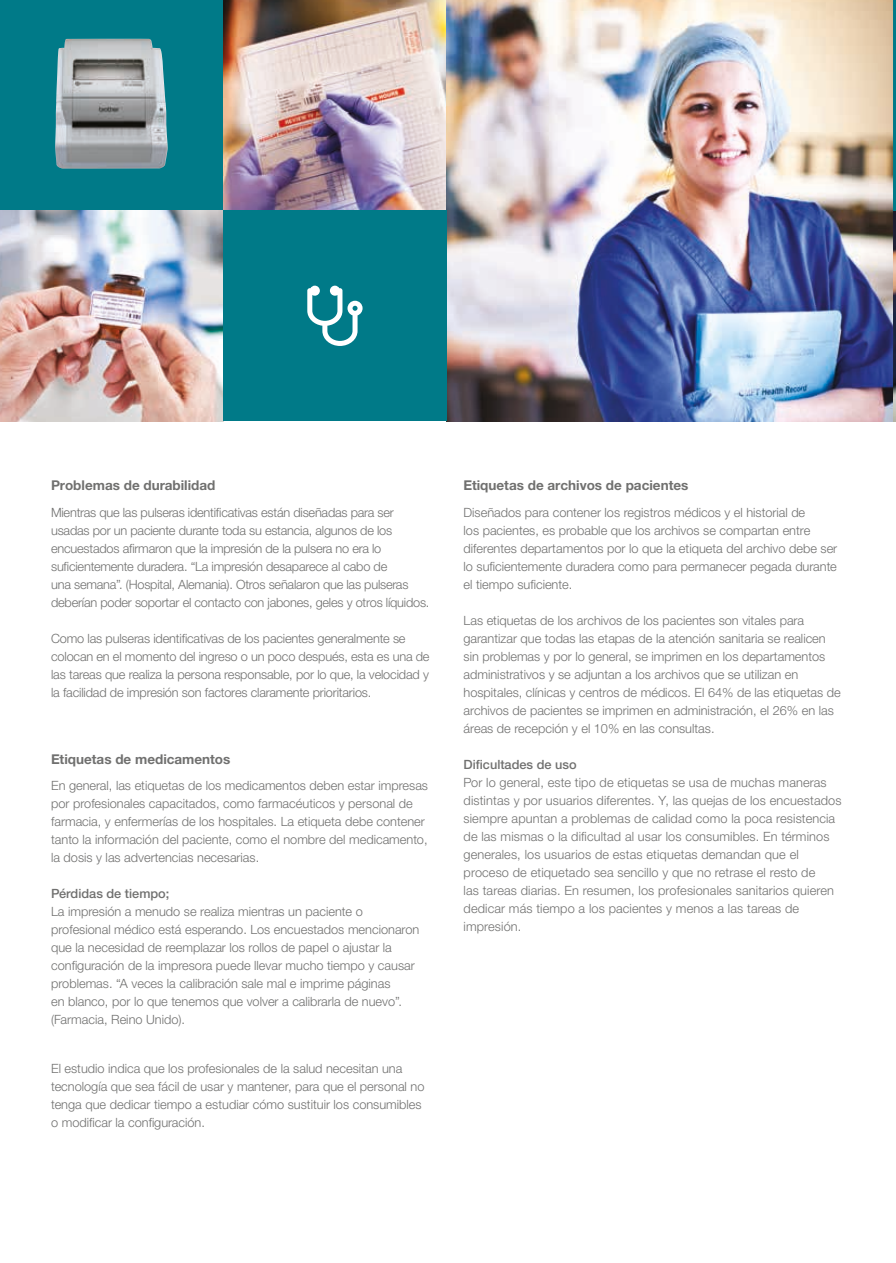
<style>
.page{position:relative;width:896px;height:1263px;background:#fff}
.page>*{position:absolute;margin:0;border:0;box-sizing:border-box;transform-origin:0 0}
.t1{font:700 13.5px "Helvetica Neue LTW1 G";color:#70706f}
.t2{font:300 12.75px/18px "Helvetica Neue LTW1 G";color:#70706f}
.t3{font:500 12.75px "Helvetica Neue LTW1 G";color:#70706f}
</style>
<div class="page">
<img style="left:223px;top:0;width:224px;height:211px">
<img style="left:447px;top:0;width:446px;height:421px">
<div style="left:0;top:0;width:223px;height:211px;background:#007a88"></div>
<img style="left:55px;top:39px;width:113px;height:130px">
<img style="left:0;top:211px;width:223px;height:210px">
<img style="left:893px;top:211px;width:3px;height:210px">
<hr style="left:893px;top:0;width:3px;height:211px;background:#007a88">
<div style="left:223px;top:211px;width:224px;height:210px;background:#007a88"></div>
<svg style="left:307px;top:286px;width:56px;height:60px"></svg>
<p class="t1" style="left:51px;top:477px;width:166px">Problemas de durabilidad</p>
<p class="t2" style="left:51px;top:503px;width:380px">Mientras que las pulseras identificativas están diseñadas para ser usadas por un paciente durante toda su estancia, algunos de los encuestados afirmaron que la impresión de la pulsera no era lo suficientemente duradera. “La impresión desaparece al cabo de<br>una semana”. (Hospital, Alemania). Otros señalaron que las pulseras deberían poder soportar el contacto con jabones, geles y otros líquidos.</p>
<p class="t2" style="left:51px;top:629px;width:380px">Como las pulseras identificativas de los pacientes generalmente se colocan en el momento del ingreso o un poco después, esta es una de las tareas que realiza la persona responsable, por lo que, la velocidad y la facilidad de impresión son factores claramente prioritarios.</p>
<p class="t1" style="left:51px;top:751px;width:181px">Etiquetas de medicamentos</p>
<p class="t2" style="left:51px;top:777px;width:378px">En general, las etiquetas de los medicamentos deben estar impresas por profesionales capacitados, como farmacéuticos y personal de farmacia, y enfermerías de los hospitales. La etiqueta debe contener tanto la información del paciente, como el nombre del medicamento, la dosis y las advertencias necesarias.</p>
<p class="t3" style="left:51px;top:886px;width:120px">Pérdidas de tiempo;</p>
<p class="t2" style="left:51px;top:903px;width:370px">La impresión a menudo se realiza mientras un paciente o profesional médico está esperando. Los encuestados mencionaron que la necesidad de reemplazar los rollos de papel o ajustar la configuración de la impresora puede llevar mucho tiempo y causar problemas. “A veces la calibración sale mal e imprime páginas<br>en blanco, por lo que tenemos que volver a calibrarla de nuevo”. (Farmacia, Reino Unido).</p>
<p class="t2" style="left:51px;top:1059px;width:375px">El estudio indica que los profesionales de la salud necesitan una tecnología que sea fácil de usar y mantener, para que el personal no tenga que dedicar tiempo a estudiar cómo sustituir los consumibles o modificar la configuración.</p>
<p class="t1" style="left:464px;top:477px;width:226px">Etiquetas de archivos de pacientes</p>
<p class="t2" style="left:464px;top:503px;width:375px">Diseñados para contener los registros médicos y el historial de<br>los pacientes, es probable que los archivos se compartan entre diferentes departamentos por lo que la etiqueta del archivo debe ser lo suficientemente duradera como para permanecer pegada durante el tiempo suficiente.</p>
<p class="t2" style="left:464px;top:611px;width:379px">Las etiquetas de los archivos de los pacientes son vitales para garantizar que todas las etapas de la atención sanitaria se realicen sin problemas y por lo general, se imprimen en los departamentos administrativos y se adjuntan a los archivos que se utilizan en hospitales, clínicas y centros de médicos. El 64% de las etiquetas de archivos de pacientes se imprimen en administración, el 26% en las áreas de recepción y el 10% en las consultas.</p>
<p class="t3" style="left:464px;top:757px;width:115px">Dificultades de uso</p>
<p class="t2" style="left:464px;top:773px;width:380px">Por lo general, este tipo de etiquetas se usa de muchas maneras distintas y por usuarios diferentes. Y, las quejas de los encuestados siempre apuntan a problemas de calidad como la poca resistencia de las mismas o la dificultad al usar los consumibles. En términos generales, los usuarios de estas etiquetas demandan que el proceso de etiquetado sea sencillo y que no retrase el resto de<br>las tareas diarias. En resumen, los profesionales sanitarios quieren dedicar más tiempo a los pacientes y menos a las tareas de impresión.</p>
</div>
